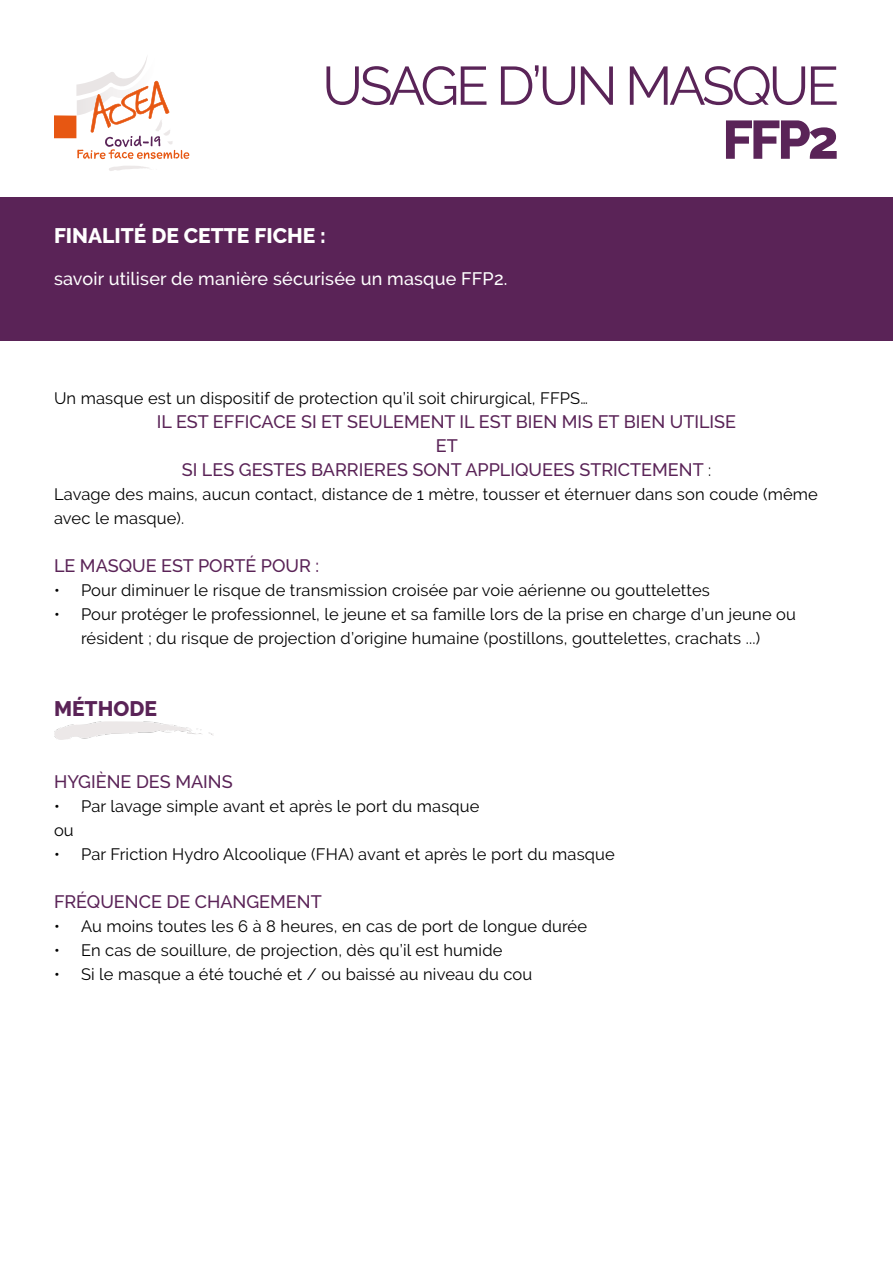
<style>
.page{position:relative;width:893px;height:1263px;background:#fff}
.page>*{position:absolute;margin:0;border:0;box-sizing:border-box;transform-origin:0 0}
.t1{font:54px "Raleway";letter-spacing:-.06em;color:#5a2458}
.t2{font:800 54px "Raleway";color:#5a2458}
.t3{font:800 21px "Raleway";color:#fff}
.t4{font:800 21px "Raleway";color:#5a2357}
.t5{font:500 18px/24px "Raleway";color:#5a2357;text-align:center}
.t6{font:500 18px "Raleway";letter-spacing:.01em;color:#fff}
.t7{font:16.5px/24px "Raleway";letter-spacing:.01em;color:#000}
.s1{font-weight:400;font-size:16.5px;color:#000}
</style>
<div class="page">
<svg style="left:109px;top:166px;width:40px;height:5px"></svg>
<svg style="left:54px;top:57px;width:135px;height:102px"></svg>
<div style="left:0;top:197px;width:893px;height:143px;background:#5a2357"></div>
<img style="left:54px;top:722px;width:159px;height:18px">
<h1 class="t1" style="left:322px;top:54px;width:518px">USAGE D’UN MASQUE</h1>
<h1 class="t2" style="left:722px;top:109px;width:118px">FFP2</h1>
<p class="t3" style="left:54px;top:224px;width:274px">FINALITÉ DE CETTE FICHE :</p>
<p class="t6" style="left:54px;top:268px;width:455px">savoir utiliser de manière sécurisée un masque FFP2.</p>
<p class="t7" style="left:54px;top:386px;width:535px">Un masque est un dispositif de protection qu’il soit chirurgical, FFPS…</p>
<p class="t5" style="left:157px;top:409px;width:581px">IL EST EFFICACE SI ET SEULEMENT IL EST BIEN MIS ET BIEN UTILISE<br>ET<br>SI LES GESTES BARRIERES SONT APPLIQUEES STRICTEMENT <span class="s1">:</span></p>
<p class="t7" style="left:54px;top:482px;width:765px">Lavage des mains, aucun contact, distance de 1 mètre, tousser et éternuer dans son coude (même avec le masque).</p>
<p class="t5" style="left:54px;top:553px;width:267px">LE MASQUE EST PORTÉ POUR :</p>
<p class="t7" style="left:54px;top:578px;width:657px">• Pour diminuer le risque de transmission croisée par voie aérienne ou gouttelettes</p>
<p class="t7" style="left:54px;top:602px;width:743px;text-align:center">• Pour protéger le professionnel, le jeune et sa famille lors de la prise en charge d’un jeune ou résident ; du risque de projection d’origine humaine (postillons, gouttelettes, crachats ...)</p>
<p class="t4" style="left:54px;top:696px;width:104px">MÉTHODE</p>
<p class="t5" style="left:54px;top:769px;width:180px">HYGIÈNE DES MAINS</p>
<p class="t7" style="left:54px;top:794px;width:427px">• Par lavage simple avant et après le port du masque ou</p>
<p class="t7" style="left:54px;top:842px;width:562px">• Par Friction Hydro Alcoolique (FHA) avant et après le port du masque</p>
<p class="t5" style="left:54px;top:889px;width:269px">FRÉQUENCE DE CHANGEMENT</p>
<p class="t7" style="left:54px;top:914px;width:535px">• Au moins toutes les 6 à 8 heures, en cas de port de longue durée</p>
<p class="t7" style="left:54px;top:938px;width:450px">• En cas de souillure, de projection, dès qu’il est humide</p>
<p class="t7" style="left:54px;top:962px;width:480px">• Si le masque a été touché et / ou baissé au niveau du cou</p>
</div>
